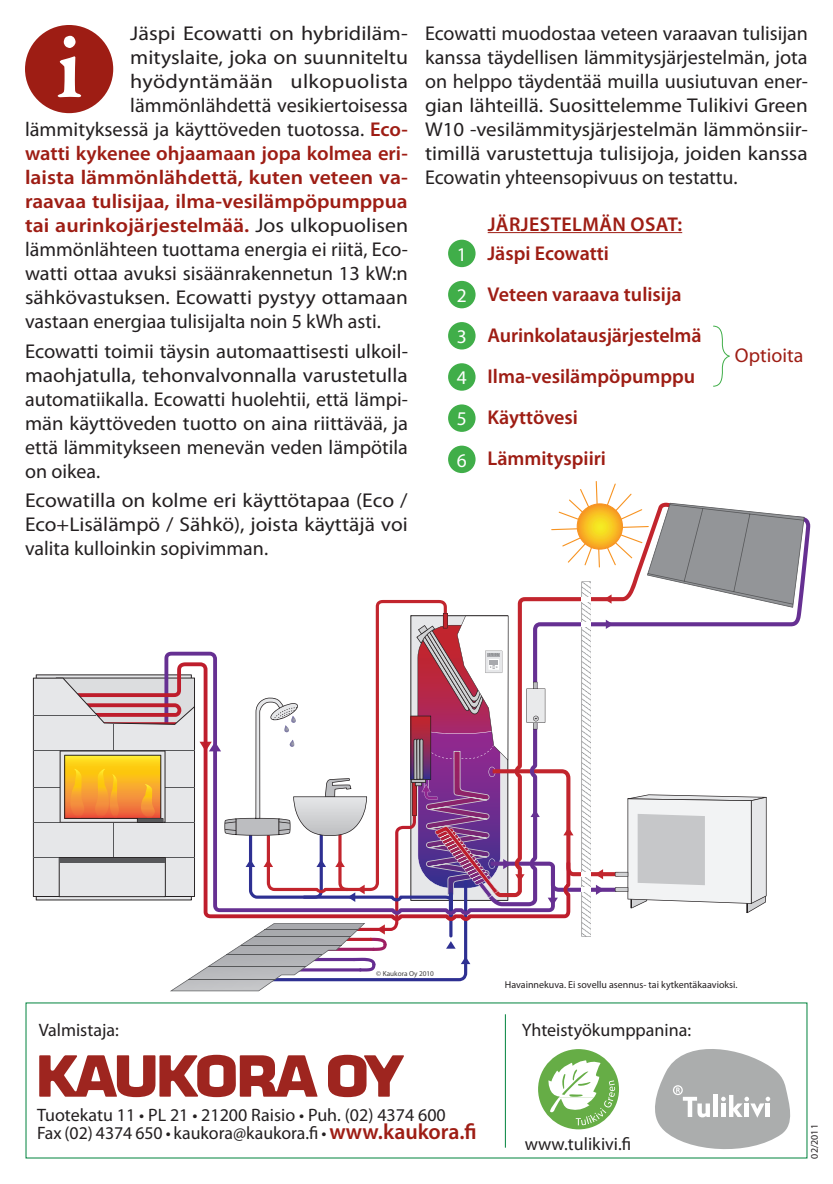
<style>
.page{position:relative;width:833px;height:1184px;background:#fff}
.page>*{position:absolute;margin:0;border:0;box-sizing:border-box;transform-origin:0 0}
.t1{font:600 99.2px "Garamond Premr Pro";color:#fff}
.t2{font:20px/24px "Myriad Pro";color:#231f20;text-align:justify}
.t3{font:600 20px/41px "Myriad Pro";color:#9e1d14}
.t4{font:20px/24px "Myriad Pro";color:#231f20;text-align:justify;scale:1.08 1}
.t5{font:20px "Myriad Pro";color:#231f20;scale:1.1 1}
.t6{font:600 20px "Myriad Pro";color:#9e1d14;scale:1.09 1}
.t7{font:600 20px "Myriad Pro";color:#9e1d14;scale:1.07 1}
.t8{font:20px "Myriad Pro";color:#231f20;scale:1.06 1}
.t9{font:600 20px "Myriad Pro";color:#9e1d14;scale:1.08 1}
.t10{font:600 20px/29.6px "Myriad Pro";letter-spacing:.02em;color:#9e1d14}
.t11{font:20px "Myriad Pro";color:#231f20;scale:1.09 1}
.t12{font:20px "Myriad Pro";color:#9e1d14}
.t13{font:19.4px/41.2px "Myriad Pro";color:#fff;text-align:justify}
.t14{font:18px/18px "Myriad Pro";color:#231f20}
.t15{font:10px "Myriad Pro";color:#231f20}
.t16{font:7.2px "Myriad Pro";color:#3e3e3f}
.s1{font-weight:600;color:#9e1d14}
.s2{font-weight:400;color:#231f20}
.s3{font-weight:600;font-size:22px;color:#9e1d14}
</style>
<div class="page">
<svg style="left:33px;top:483px;width:771px;height:508px"></svg>
<svg style="left:655px;top:1049px;width:135px;height:100px"></svg>
<div style="left:538px;top:1049px;width:81px;height:80px;background:#66ad46;border-radius:50%"></div>
<svg style="left:548px;top:1060px;width:67px;height:65px"></svg>
<div style="left:25px;top:25px;width:88px;height:88px;background:#9e1d14;border-radius:50%"></div>
<hr style="left:487px;top:232px;width:195px;height:1px;background:#9e1d14">
<div style="left:448px;top:240px;width:27px;height:27px;background:#40ae49;border-radius:50%"></div>
<div style="left:448px;top:281px;width:27px;height:27px;background:#40ae49;border-radius:50%"></div>
<div style="left:448px;top:322px;width:27px;height:27px;background:#40ae49;border-radius:50%"></div>
<div style="left:448px;top:363px;width:27px;height:28px;background:#40ae49;border-radius:50%"></div>
<div style="left:448px;top:404px;width:27px;height:28px;background:#40ae49;border-radius:50%"></div>
<div style="left:448px;top:446px;width:27px;height:27px;background:#40ae49;border-radius:50%"></div>
<svg style="left:713px;top:325px;width:17px;height:62px"></svg>
<hr style="left:504px;top:1014px;width:1px;height:134px;background:#00833d">
<svg style="left:39px;top:1055px;width:278px;height:42px"></svg>
<svg style="left:328px;top:1055px;width:76px;height:42px"></svg>
<p class="t5" style="left:130px;top:21px;width:254px">Jäspi Ecowatti on hybridiläm-</p>
<p class="t11" style="left:130px;top:45px;width:256px">mityslaite, joka on suunniteltu</p>
<p class="t5" style="left:130px;top:69px;width:254px">hyödyntämään ulkopuolista</p>
<p class="t2" style="left:130px;top:93px;width:279px">lämmönlähdettä vesikiertoisessa</p>
<p class="t2" style="left:25px;top:117px;width:384px">lämmityksessä ja käyttöveden tuotossa. <span class="s1">Eco-</span></p>
<p class="t3" style="left:25px;top:132px;width:384px">watti kykenee ohjaamaan jopa kolmea eri-</p>
<p class="t9" style="left:25px;top:165px;width:356px">laista lämmönlähdettä, kuten veteen va-</p>
<p class="t7" style="left:25px;top:189px;width:359px">raavaa tulisijaa, ilma-vesilämpöpumppua</p>
<p class="t6" style="left:25px;top:213px;width:353px">tai aurinkojärjestelmää. <span class="s2">Jos ulkopuolisen</span></p>
<p class="t2" style="left:25px;top:237px;width:384px">lämmönlähteen tuottama energia ei riitä, Eco-</p>
<p class="t2" style="left:25px;top:261px;width:384px">watti ottaa avuksi sisäänrakennetun 13 kW:n</p>
<p class="t8" style="left:25px;top:285px;width:362px">sähkövastuksen. Ecowatti pystyy ottamaan</p>
<p class="t2" style="left:25px;top:309px;width:357px">vastaan energiaa tulisijalta noin 5 kWh asti.</p>
<p class="t2" style="left:25px;top:339px;width:384px">Ecowatti toimii täysin automaattisesti ulkoil&shy;maohjatulla, tehonvalvonnalla varustetulla automatiikalla. Ecowatti huolehtii, että lämpi&shy;män käyttöveden tuotto on aina riittävää, ja että lämmitykseen menevän veden lämpötila on oikea.</p>
<p class="t4" style="left:25px;top:488px;width:356px">Ecowatilla on kolme eri käyttötapaa (Eco / Eco+Lisälämpö / Sähkö), joista käyttäjä voi valita kulloinkin sopivimman.</p>
<h1 class="t1" style="left:56px;top:6px;width:28px">i</h1>
<p class="t2" style="left:425px;top:21px;width:384px">Ecowatti muodostaa veteen varaavan tulisijan kanssa täydellisen lämmitysjärjestelmän, jota on helppo täydentää muilla uusiutuvan ener&shy;gian lähteillä. Suosittelemme Tulikivi Green W10 -vesilämmitysjärjestelmän lämmönsiir&shy;timillä varustettuja tulisijoja, joiden kanssa Ecowatin yhteensopivuus on testattu.</p>
<p class="t13" style="left:456px;top:233px;width:11px">1<br>2<br>3<br>4<br>5<br>6</p>
<p class="t10" style="left:487px;top:209px;width:196px">järjestelmän osat:<br>Jäspi Ecowatti</p>
<p class="t3" style="left:487px;top:274px;width:215px">Veteen varaava tulisija<br>Aurinkolatausjärjestelmä<br>Ilma-vesilämpöpumppu<br>Käyttövesi<br>Lämmityspiiri</p>
<p class="t12" style="left:734px;top:343px;width:70px">Optioita</p>
<p class="t14" style="left:39px;top:1020px;width:82px">Valmistaja:</p>
<p class="t16" style="left:376px;top:969px;width:59px">© Kaukora Oy 2010</p>
<p class="t14" style="left:37px;top:1105px;width:441px">Tuotekatu 11 • PL 21 • 21200 Raisio • Puh. (02) 4374 600<br>Fax (02) 4374 650 • kaukora@kaukora.fi • <span class="s3">www.kaukora.fi</span></p>
<p class="t15" style="left:504px;top:978px;width:234px">Havainnekuva. Ei sovellu asennus- tai kytkentäkaavioksi.</p>
<p class="t14" style="left:521px;top:1020px;width:171px">Yhteistyökumppanina:</p>
<p class="t14" style="left:524px;top:1135px;width:108px">www.tulikivi.fi</p>
<p class="t15" style="left:808px;top:1158px;width:36px;rotate:-90deg">02/2011</p>
</div>
